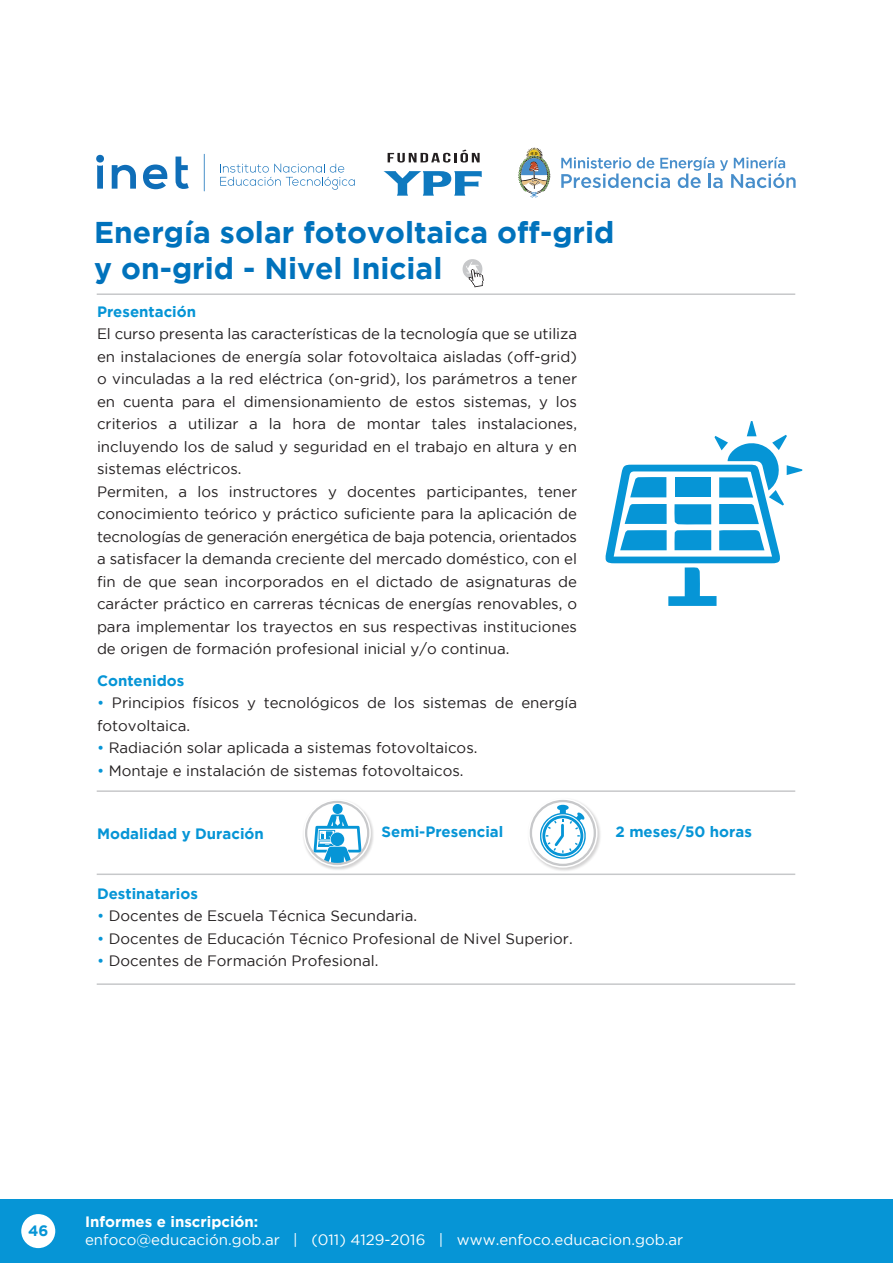
<style>
.page{position:relative;width:893px;height:1263px;background:#fff}
.page>*{position:absolute;margin:0;border:0;box-sizing:border-box;transform-origin:0 0}
.t1{font:700 30px/36px "Gotham";color:#0072bc}
.t2{font:15px/22.5px "Gotham";color:#231f20}
.t3{font:700 15px "Gotham";color:#0695d6}
.t4{font:15px "Gotham";color:#fff}
.t5{font:700 15px "Gotham";color:#fff}
.t6{font:2.85px "Myriad Pro";color:#0695d6}
.s1{color:#0695d6}
</style>
<div class="page">
<div style="left:0;top:1199px;width:893px;height:64px;background:#0695d6"></div>
<div style="left:21px;top:1214px;width:34px;height:34px;background:#fff;border-radius:50%"></div>
<img style="left:303px;top:805px;width:71px;height:65px">
<div style="left:303px;top:799px;width:68px;height:68px;border:5px solid #fff;border-radius:50%"></div>
<svg style="left:306px;top:802px;width:62px;height:62px"></svg>
<svg style="left:314px;top:814px;width:47px;height:50px"></svg>
<div style="left:333px;top:804px;width:10px;height:10px;background:#0695d6;border-radius:50%"></div>
<div style="left:305px;top:801px;width:64px;height:64px;border:2px solid #c7c8ca;border-radius:50%"></div>
<svg style="left:463px;top:259px;width:21px;height:28px"></svg>
<hr style="left:97px;top:293px;width:698px;height:2px;background:#c7c8ca">
<hr style="left:97px;top:873px;width:698px;height:2px;background:#c7c8ca">
<hr style="left:97px;top:983px;width:698px;height:2px;background:#c7c8ca">
<hr style="left:97px;top:790px;width:698px;height:2px;background:#c7c8ca">
<svg style="left:605px;top:421px;width:197px;height:185px"></svg>
<img style="left:529px;top:800px;width:72px;height:71px">
<div style="left:528px;top:798px;width:69px;height:70px;border:5px solid #fff;border-radius:50%"></div>
<svg style="left:531px;top:801px;width:64px;height:64px"></svg>
<svg style="left:540px;top:805px;width:46px;height:54px"></svg>
<div style="left:530px;top:800px;width:66px;height:66px;border:2px solid #c7c8ca;border-radius:50%"></div>
<svg style="left:561px;top:157px;width:235px;height:31px"></svg>
<svg style="left:518px;top:148px;width:32px;height:50px"></svg>
<svg style="left:383px;top:171px;width:99px;height:25px"></svg>
<svg style="left:388px;top:150px;width:92px;height:13px"></svg>
<hr style="left:204px;top:154px;width:1px;height:37px;background:#0f6eb8">
<svg style="left:96px;top:154px;width:8px;height:35px"></svg>
<svg style="left:112px;top:165px;width:24px;height:24px"></svg>
<svg style="left:143px;top:164px;width:25px;height:25px"></svg>
<svg style="left:176px;top:157px;width:13px;height:32px"></svg>
<svg style="left:220px;top:164px;width:135px;height:26px"></svg>
<h1 class="t1" style="left:94px;top:214px;width:522px">Energía solar fotovoltaica off-grid y on-grid - Nivel Inicial</h1>
<p class="t3" style="left:97px;top:303px;width:101px">Presentación</p>
<p class="t2" style="left:97px;top:322px;width:482px">El curso presenta las características de la tecnología que se utiliza en instalaciones de energía solar fotovoltaica aisladas (off-grid) o vinculadas a la red eléctrica (on-grid), los parámetros a tener en cuenta para el dimensionamiento de estos sistemas, y los criterios a utilizar a la hora de montar tales instalaciones, incluyendo los de salud y seguridad en el trabajo en altura y en sistemas eléctricos.<br>Permiten, a los instructores y docentes participantes, tener conocimiento teórico y práctico suficiente para la aplicación de tecnologías de generación energética de baja potencia, orientados a satisfacer la demanda creciente del mercado doméstico, con el fin de que sean incorporados en el dictado de asignaturas de carácter práctico en carreras técnicas de energías renovables, o para implementar los trayectos en sus respectivas instituciones de origen de formación profesional inicial y/o continua.</p>
<p class="t3" style="left:97px;top:672px;width:89px">Contenidos</p>
<p class="t2" style="left:97px;top:691px;width:481px"><span class="s1">•</span> Principios físicos y tecnológicos de los sistemas de energía fotovoltaica.</p>
<p class="t2" style="left:97px;top:736px;width:382px"><span class="s1">•</span> Radiación solar aplicada a sistemas fotovoltaicos.</p>
<p class="t2" style="left:97px;top:759px;width:368px"><span class="s1">•</span> Montaje e instalación de sistemas fotovoltaicos.</p>
<p class="t3" style="left:97px;top:825px;width:168px">Modalidad y Duración</p>
<p class="t6" style="left:321px;top:831px;width:4px">@</p>
<p class="t3" style="left:382px;top:823px;width:123px">Semi-Presencial</p>
<p class="t3" style="left:615px;top:823px;width:138px">2 meses/50 horas</p>
<p class="t3" style="left:97px;top:885px;width:102px">Destinatarios</p>
<p class="t2" style="left:97px;top:904px;width:322px"><span class="s1">•</span> Docentes de Escuela Técnica Secundaria.</p>
<p class="t2" style="left:97px;top:927px;width:477px"><span class="s1">•</span> Docentes de Educación Técnico Profesional de Nivel Superior.</p>
<p class="t2" style="left:97px;top:949px;width:283px"><span class="s1">•</span> Docentes de Formación Profesional.</p>
<p class="t3" style="left:28px;top:1222px;width:22px">46</p>
<p class="t5" style="left:85px;top:1213px;width:175px">Informes e inscripción:</p>
<p class="t4" style="left:85px;top:1231px;width:600px">enfoco@educación.gob.ar | (011) 4129-2016 | www.enfoco.educacion.gob.ar</p>
</div>
